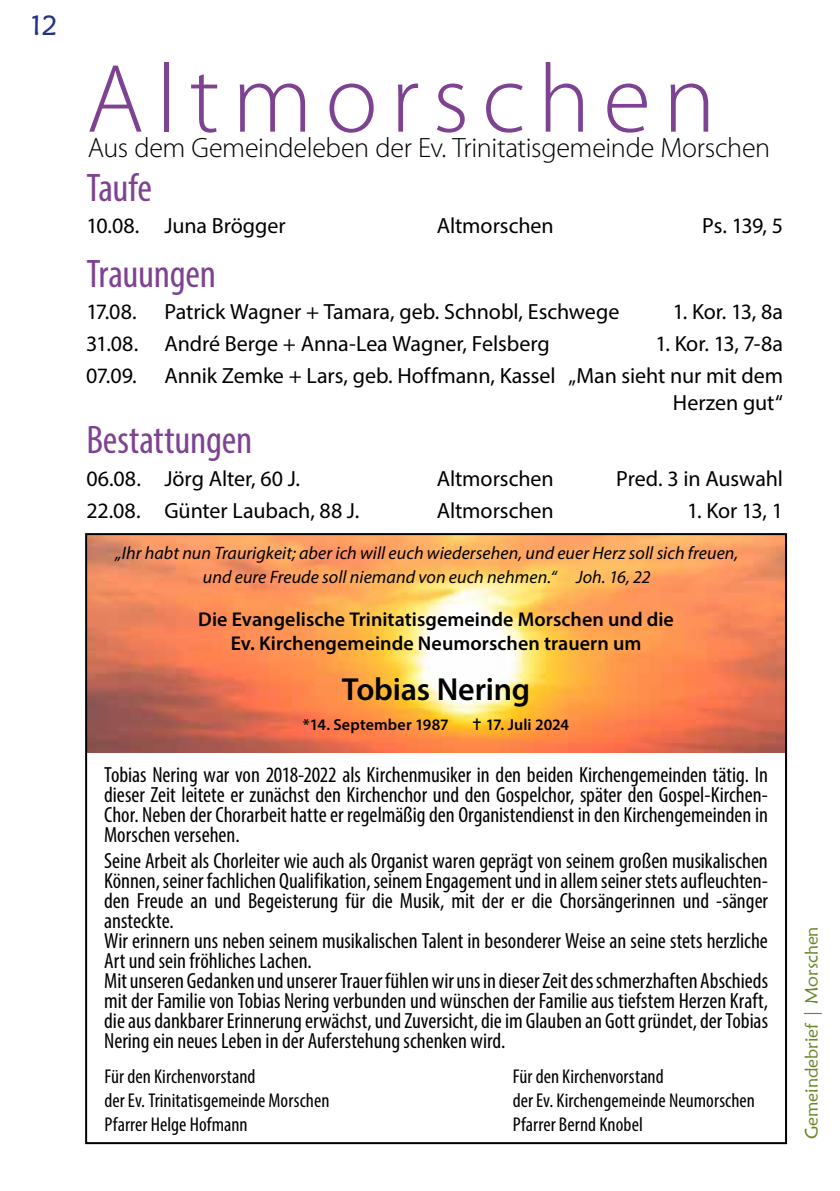
<style>
.page{position:relative;width:840px;height:1191px;background:#fff}
.page>*{position:absolute;margin:0;border:0;box-sizing:border-box;transform-origin:0 0}
.t1{font:300 98px "Myriad Pro";letter-spacing:.13em;color:#7e4292}
.t2{font:condensed 40px "Myriad Pro";letter-spacing:-.005em;color:#7e4292}
.t3{font:600 32px "Myriad Pro";letter-spacing:-.005em;color:#000}
.t4{font:300 28px "Myriad Pro";letter-spacing:-.015em;color:#000}
.t5{font:28px "Maiandra GD";color:#223382}
.t6{font:condensed 22px/20px "Myriad Pro";color:#000;text-align:justify}
.t7{font:22px/26.4px "Myriad Pro";letter-spacing:-.005em;color:#000;text-align:right}
.t8{font:condensed 20px/24px "Myriad Pro";letter-spacing:.005em;color:#000}
.t9{font:600 20px/24px "Myriad Pro";letter-spacing:.005em;color:#000;text-align:center}
.t10{font:italic 18px/24px "Myriad Pro";letter-spacing:.005em;color:#000;text-align:center}
.t11{font:18px "Maiandra GD";color:#6b8628}
.t12{font:600 16px "Myriad Pro";letter-spacing:.01em;color:#000}
</style>
<div class="page">
<img style="left:88px;top:536px;width:695px;height:217px">
<svg style="left:473px;top:718px;width:8px;height:12px"></svg>
<p class="t5" style="left:31px;top:8px;width:29px">12</p>
<h1 class="t1" style="left:86px;top:45px;width:630px">Altmorschen</h1>
<p class="t4" style="left:88px;top:133px;width:683px">Aus dem Gemeindeleben der Ev. Trinitatisgemeinde Morschen</p>
<h2 class="t2" style="left:86px;top:164px;width:67px">Taufe</h2>
<p class="t7" style="left:86px;top:212px;width:201px">10.08. Juna Brögger</p>
<p class="t7" style="left:436px;top:212px;width:118px">Altmorschen</p>
<p class="t7" style="left:701px;top:212px;width:82px">Ps. 139, 5</p>
<h2 class="t2" style="left:86px;top:250px;width:131px">Trauungen</h2>
<p class="t7" style="left:86px;top:298px;width:52px">17.08.</p>
<p class="t7" style="left:164px;top:298px;width:456px">Patrick Wagner + Tamara, geb. Schnobl, Eschwege</p>
<p class="t7" style="left:672px;top:298px;width:112px">1. Kor. 13, 8a</p>
<p class="t7" style="left:86px;top:330px;width:464px">31.08. André Berge + Anna-Lea Wagner, Felsberg</p>
<p class="t7" style="left:655px;top:330px;width:129px">1. Kor. 13, 7-8a</p>
<p class="t7" style="left:86px;top:362px;width:52px">07.09.</p>
<p class="t7" style="left:164px;top:362px;width:620px">Annik Zemke + Lars, geb. Hoffmann, Kassel „Man sieht nur mit dem<br>Herzen gut“</p>
<h2 class="t2" style="left:86px;top:416px;width:167px">Bestattungen</h2>
<p class="t7" style="left:86px;top:464px;width:215px">06.08. Jörg Alter, 60 J.</p>
<p class="t7" style="left:436px;top:464px;width:118px">Altmorschen</p>
<p class="t7" style="left:616px;top:464px;width:168px">Pred. 3 in Auswahl</p>
<p class="t7" style="left:86px;top:497px;width:274px">22.08. Günter Laubach, 88 J.</p>
<p class="t7" style="left:436px;top:497px;width:118px">Altmorschen</p>
<p class="t7" style="left:686px;top:497px;width:97px">1. Kor 13, 1</p>
<p class="t10" style="left:115px;top:541px;width:624px">„Ihr habt nun Traurigkeit; aber ich will euch wiedersehen, und euer Herz soll sich freuen, und eure Freude soll niemand von euch nehmen.“ Joh. 16, 22</p>
<p class="t9" style="left:198px;top:607px;width:477px">Die Evangelische Trinitatisgemeinde Morschen und die<br>Ev. Kirchengemeinde Neumorschen trauern um</p>
<h3 class="t3" style="left:342px;top:669px;width:190px">Tobias Nering</h3>
<p class="t12" style="left:303px;top:715px;width:147px">*14. September 1987</p>
<p class="t12" style="left:485px;top:715px;width:85px">17. Juli 2024</p>
<p class="t6" style="left:104px;top:764px;width:665px">Tobias Nering war von 2018-2022 als Kirchenmusiker in den beiden Kirchengemeinden tätig. In dieser Zeit leitete er zunächst den Kirchenchor und den Gospelchor, später den Gospel-Kirchen-Chor. Neben der Chorarbeit hatte er regelmäßig den Organistendienst in den Kirchengemeinden in Morschen versehen.</p>
<p class="t6" style="left:104px;top:850px;width:665px;text-align:left">Seine Arbeit als Chorleiter wie auch als Organist waren geprägt von seinem großen musikalischen Können, seiner fachlichen Qualifikation, seinem Engagement und in allem seiner stets aufleuchten&shy;den Freude an und Begeisterung für die Musik, mit der er die Chorsängerinnen und -sänger ansteckte.<br>Wir erinnern uns neben seinem musikalischen Talent in besonderer Weise an seine stets herzliche Art und sein fröhliches Lachen.<br>Mit unseren Gedanken und unserer Trauer fühlen wir uns in dieser Zeit des schmerzhaften Abschieds mit der Familie von Tobias Nering verbunden und wünschen der Familie aus tiefstem Herzen Kraft, die aus dankbarer Erinnerung erwächst, und Zuversicht, die im Glauben an Gott gründet, der Tobias Nering ein neues Leben in der Auferstehung schenken wird.</p>
<p class="t8" style="left:104px;top:1063px;width:226px">Für den Kirchenvorstand<br>der Ev. Trinitatisgemeinde Morschen<br>Pfarrer Helge Hofmann</p>
<p class="t8" style="left:512px;top:1063px;width:244px">Für den Kirchenvorstand<br>der Ev. Kirchengemeinde Neumorschen<br>Pfarrer Bernd Knobel</p>
<p class="t11" style="left:799px;top:1138px;width:214px;rotate:-90deg">Gemeindebrief | Morschen</p>
</div>
